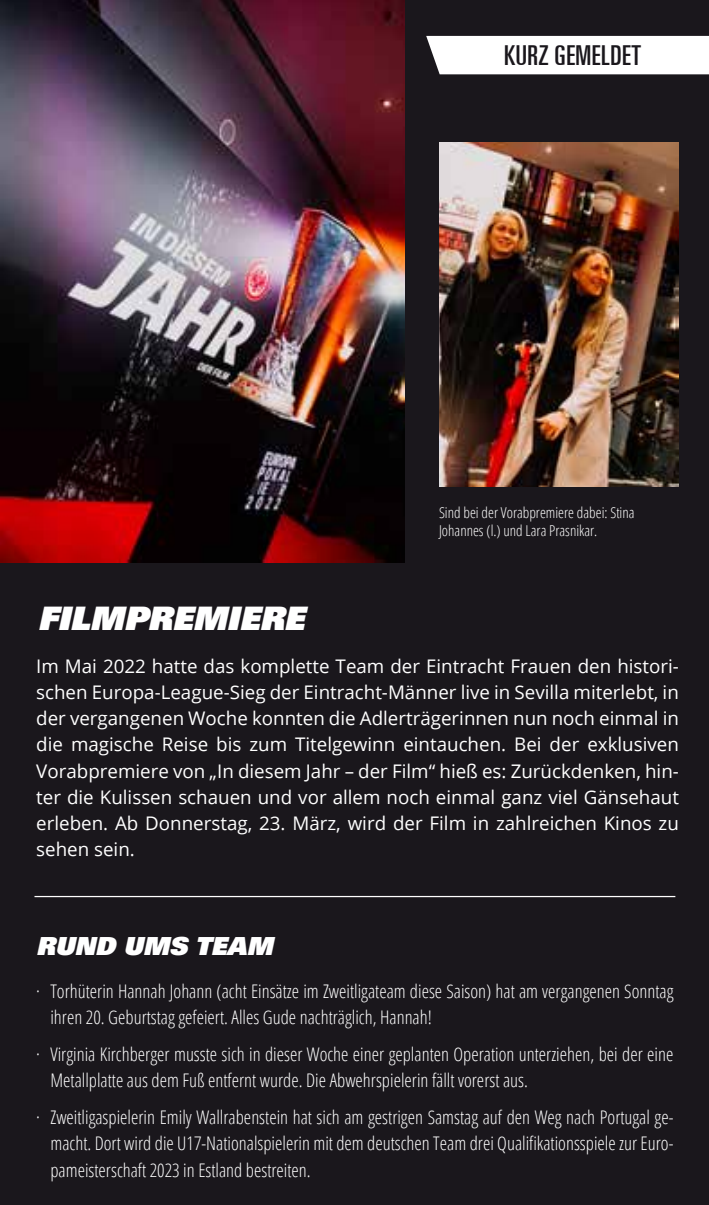
<style>
.page{position:relative;width:709px;height:1205px;background:#1a171c}
.page>*{position:absolute;margin:0;border:0;box-sizing:border-box;transform-origin:0 0}
.t1{font:32.5px "Univers LT Pro 85 X Black Obl";letter-spacing:-.005em;color:#fff}
.t2{font:ultra-condensed 27.5px "Univers LT";letter-spacing:.02em;color:#1a171c}
.t3{font:25px "Univers LT Pro 85 X Black Obl";letter-spacing:-.005em;color:#fff}
.t4{font:300 condensed 18.75px/26.2px "Open Sans";color:#fff}
.t5{font:18.75px/26.2px "Open Sans";color:#fff;text-align:justify}
.t6{font:300 condensed 15px/17.5px "Open Sans";color:#fff}
</style>
<div class="page">
<img style="left:439px;top:142px;width:240px;height:344px">
<div style="left:426px;top:36px;width:283px;height:38px;background:#fff"></div>
<hr style="left:34px;top:896px;width:641px;height:1px;background:#fff">
<img style="left:0;top:0;width:405px;height:562px">
<h2 class="t2" style="left:504px;top:40px;width:138px">KURZ GEMELDET</h2>
<h1 class="t1" style="left:38px;top:597px;width:268px">FILMPREMIERE</h1>
<p class="t6" style="left:439px;top:503px;width:197px">Sind bei der Vorabpremiere dabei: Stina<br>Johannes (l.) und Lara Prasnikar.</p>
<p class="t5" style="left:36px;top:652px;width:644px">Im Mai 2022 hatte das komplette Team der Eintracht Frauen den histori&shy;schen Europa-League-Sieg der Eintracht-Männer live in Sevilla miterlebt, in der vergangenen Woche konnten die Adlerträgerinnen nun noch einmal in die magische Reise bis zum Titelgewinn eintauchen. Bei der exklusiven Vorabpremiere von „In diesem Jahr – der Film“ hieß es: Zurückdenken, hin&shy;ter die Kulissen schauen und vor allem noch einmal ganz viel Gänsehaut erleben. Ab Donnerstag, 23. März, wird der Film in zahlreichen Kinos zu sehen sein.</p>
<h3 class="t3" style="left:36px;top:929px;width:238px">RUND UMS TEAM</h3>
<p class="t4" style="left:50px;top:977px;width:624px;text-indent:-14px">· Torhüterin Hannah Johann (acht Einsätze im Zweitligateam diese Saison) hat am vergangenen Sonntag ihren 20. Geburtstag gefeiert. Alles Gude nachträglich, Hannah!</p>
<p class="t4" style="left:50px;top:1040px;width:624px;text-indent:-14px">· Virginia Kirchberger musste sich in dieser Woche einer geplanten Operation unterziehen, bei der eine<br>Metallplatte aus dem Fuß entfernt wurde. Die Abwehrspielerin fällt vorerst aus.</p>
<p class="t4" style="left:50px;top:1103px;width:624px;text-align:justify;text-indent:-14px">· Zweitligaspielerin Emily Wallrabenstein hat sich am gestrigen Samstag auf den Weg nach Portugal ge&shy;macht. Dort wird die U17-Nationalspielerin mit dem deutschen Team drei Qualifikationsspiele zur Euro&shy;pameisterschaft 2023 in Estland bestreiten.</p>
</div>
